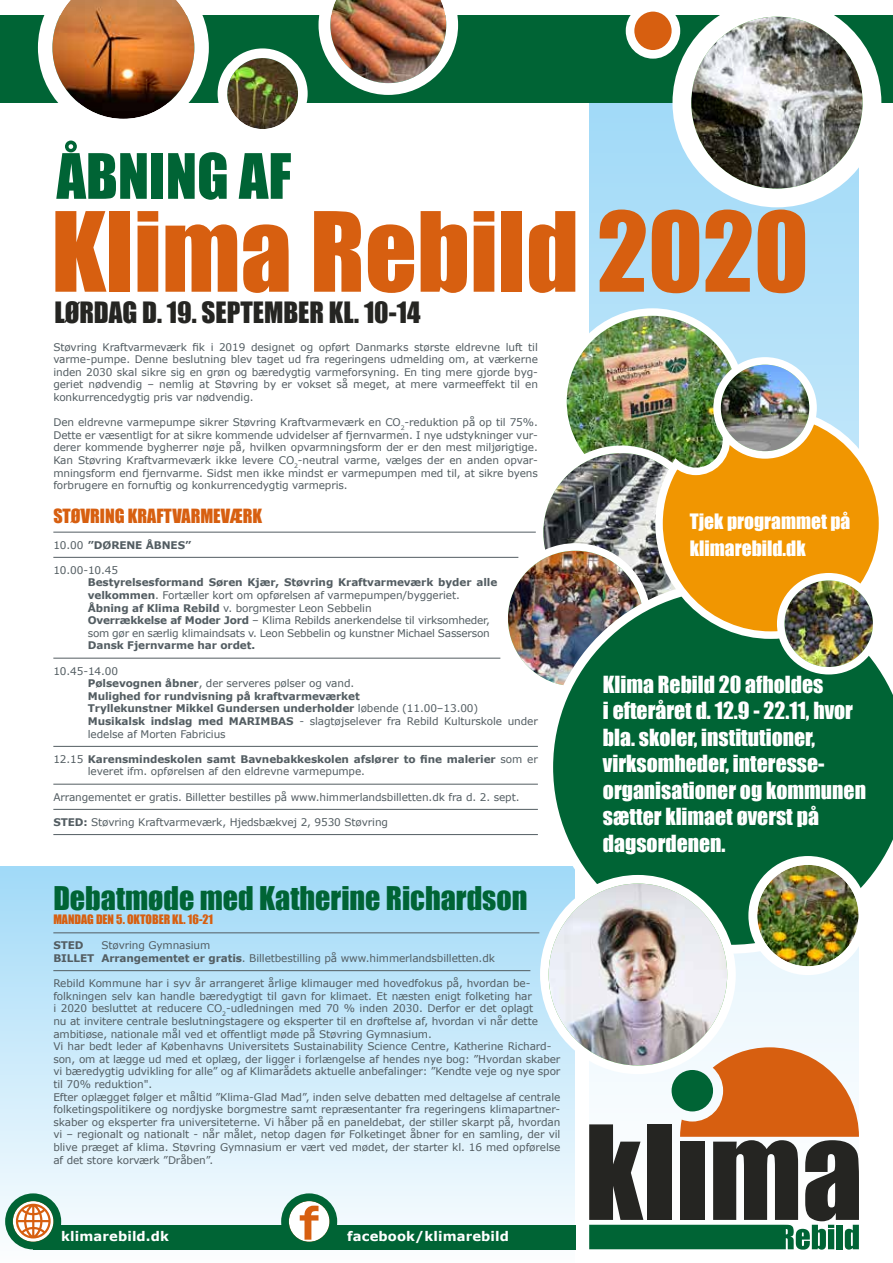
<style>
.page{position:relative;width:893px;height:1263px;background:#fff}
.page>*{position:absolute;margin:0;border:0;box-sizing:border-box;transform-origin:0 0}
.t1{font:102px "Impact";color:#d75f10}
.t2{font:57.75px "Impact";color:#006435}
.t3{font:30px "Impact";color:#006435}
.t4{font:27px "Impact";color:#252522}
.t5{font:21.6px/26.5px "Impact";color:#fff}
.t6{font:19.5px/26.5px "Impact";color:#fff}
.t7{font:18px "Impact";color:#d75f10}
.t8{font:700 13.2px "Verdana";letter-spacing:.01em;color:#fff}
.t9{font:12px "Impact";color:#d75f10}
.t10{font:10.5px/12.6px "Verdana";letter-spacing:-.01em;color:#535d62}
.t11{font:700 10.5px/12.6px "Verdana";letter-spacing:-.01em;color:#535d62}
.s1{font-weight:400}
.s2{font-weight:700}
</style>
<div class="page">
<div style="left:0;top:866px;width:574px;height:397px;background:linear-gradient(to bottom,#a1daf8,#fbfdfd)"></div>
<hr style="left:53px;top:532px;width:485px;height:1px;background:#535d62">
<hr style="left:53px;top:557px;width:465px;height:1px;background:#535d62">
<hr style="left:53px;top:658px;width:447px;height:1px;background:#535d62">
<hr style="left:53px;top:746px;width:485px;height:1px;background:#535d62">
<hr style="left:53px;top:784px;width:485px;height:1px;background:#535d62">
<hr style="left:53px;top:809px;width:485px;height:1px;background:#535d62">
<hr style="left:53px;top:834px;width:485px;height:1px;background:#535d62">
<svg style="left:589px;top:103px;width:270px;height:944px;background:#bae3f9"></svg>
<img style="left:568px;top:316px;width:170px;height:137px">
<div style="left:559px;top:308px;width:187px;height:187px;border:8px solid #fff;border-radius:50%"></div>
<img style="left:545px;top:453px;width:106px;height:128px">
<div style="left:536px;top:445px;width:171px;height:174px;border:8px solid #fff;border-radius:50%"></div>
<svg style="left:504px;top:547px;width:143px;height:143px"></svg>
<img style="left:508px;top:551px;width:135px;height:135px;border-radius:68px">
<div style="left:500px;top:543px;width:151px;height:151px;border:8px solid #fff;border-radius:50%"></div>
<svg style="left:544px;top:581px;width:349px;height:372px;background:#21734d"></svg>
<div style="left:33px;top:1224px;width:542px;height:25px;background:#006435"></div>
<svg style="left:13px;top:1202px;width:39px;height:40px"></svg>
<div style="left:5px;top:1193px;width:56px;height:56px;border:8px solid #006435;border-radius:50%"></div>
<svg style="left:290px;top:1202px;width:38px;height:38px"></svg>
<div style="left:281px;top:1193px;width:56px;height:56px;border:8px solid #006435;border-radius:50%"></div>
<div style="left:0;top:15px;width:893px;height:88px;background:#006435"></div>
<svg style="left:38px;top:0;width:171px;height:119px"></svg>
<img style="left:227px;top:58px;width:71px;height:71px;border-radius:35px">
<div style="left:218px;top:48px;width:90px;height:91px;border:10px solid #fff;border-radius:50%"></div>
<div style="left:630px;top:7px;width:46px;height:47px;background:#d75f10;border-radius:50%"></div>
<div style="left:626px;top:3px;width:54px;height:56px;border:9px solid #fff;border-radius:50%"></div>
<img style="left:319px;top:0;width:139px;height:95px">
<svg style="left:672px;top:12px;width:209px;height:195px"></svg>
<svg style="left:651px;top:404px;width:239px;height:239px"></svg>
<img style="left:721px;top:365px;width:88px;height:86px">
<div style="left:713px;top:357px;width:104px;height:102px;border:8px solid #fff;border-radius:50%"></div>
<div style="left:753px;top:860px;width:110px;height:111px;background:#fff;border-radius:50%"></div>
<img style="left:757px;top:865px;width:102px;height:101px;border-radius:51px">
<div style="left:748px;top:856px;width:119px;height:119px;border:9px solid #fff;border-radius:50%"></div>
<img style="left:784px;top:580px;width:89px;height:87px">
<div style="left:777px;top:573px;width:103px;height:101px;border:8px solid #fff;border-radius:50%"></div>
<hr style="left:53px;top:932px;width:486px;height:1px;background:#535d62">
<hr style="left:53px;top:970px;width:477px;height:1px;background:#535d62">
<img style="left:549px;top:883px;width:178px;height:182px">
<div style="left:540px;top:875px;width:196px;height:199px;border:9px solid #fff;border-radius:50%"></div>
<svg style="left:589px;top:1047px;width:270px;height:203px"></svg>
<h2 class="t2" style="left:57px;top:131px;width:236px">ÅBNING AF</h2>
<h1 class="t1" style="left:51px;top:173px;width:759px">Klima Rebild 2020</h1>
<h3 class="t4" style="left:54px;top:292px;width:368px">LØRDAG D. 19. SEPTEMBER KL. 10-14</h3>
<p class="t10" style="left:53px;top:340px;width:486px;text-align:justify">Støvring Kraftvarmeværk fik i 2019 designet og opført Danmarks største eldrevne luft til varme-pumpe. Denne beslutning blev taget ud fra regeringens udmelding om, at værkerne inden 2030 skal sikre sig en grøn og bæredygtig varmeforsyning. En ting mere gjorde byg&shy;geriet nødvendig – nemlig at Støvring by er vokset så meget, at mere varmeeffekt til en konkurrencedygtig pris var nødvendig.</p>
<p class="t10" style="left:53px;top:416px;width:486px;text-align:justify">Den eldrevne varmepumpe sikrer Støvring Kraftvarmeværk en CO<sub>2</sub>-reduktion på op til 75%.<br>Dette er væsentligt for at sikre kommende udvidelser af fjernvarmen. I nye udstykninger vur&shy;derer kommende bygherrer nøje på, hvilken opvarmningsform der er den mest miljørigtige.<br>Kan Støvring Kraftvarmeværk ikke levere CO<sub>2</sub>-neutral varme, vælges der en anden opvar&shy;mningsform end fjernvarme. Sidst men ikke mindst er varmepumpen med til, at sikre byens forbrugere en fornuftig og konkurrencedygtig varmepris.</p>
<h3 class="t7" style="left:53px;top:502px;width:210px">STØVRING KRAFTVARMEVÆRK</h3>
<p class="t11" style="left:53px;top:538px;width:139px"><span class="s1">10.00</span> ”DØRENE ÅBNES”</p>
<p class="t10" style="left:53px;top:563px;width:66px">10.00-10.45</p>
<p class="t10" style="left:88px;top:576px;width:411px"><span class="s2">Bestyrelsesformand Søren Kjær, Støvring Kraftvarmeværk byder alle velkommen</span>. Fortæller kort om opførelsen af varmepumpen/byggeriet.<br><span class="s2">Åbning af Klima Rebild</span> v. borgmester Leon Sebbelin<br><span class="s2">Overrækkelse af Moder Jord</span> – Klima Rebilds anerkendelse til virksomheder, som gør en særlig klimaindsats v. Leon Sebbelin og kunstner Michael Sasserson</p>
<p class="t11" style="left:88px;top:639px;width:169px">Dansk Fjernvarme har ordet.</p>
<p class="t11" style="left:88px;top:664px;width:452px;text-indent:-35px"><span class="s1">10.45-14.00<br></span>Pølsevognen åbner<span class="s1">, der serveres pølser og vand.<br></span>Mulighed for rundvisning på kraftvarmeværket<br>Tryllekunstner Mikkel Gundersen underholder <span class="s1">løbende (11.00–13.00)<br></span>Musikalsk indslag med MARIMBAS <span class="s1">- slagtøjselever fra Rebild Kulturskole under ledelse af Morten Fabricius</span></p>
<p class="t11" style="left:88px;top:752px;width:452px;text-indent:-35px"><span class="s1">12.15</span> Karensmindeskolen samt Bavnebakkeskolen afslører to fine malerier <span class="s1">som er leveret ifm. opførelsen af den eldrevne varmepumpe.</span></p>
<p class="t10" style="left:53px;top:790px;width:468px">Arrangementet er gratis. Billetter bestilles på www.himmerlandsbilletten.dk fra d. 2. sept.</p>
<p class="t10" style="left:53px;top:815px;width:336px"><span class="s2">STED:</span> Støvring Kraftvarmeværk, Hjedsbækvej 2, 9530 Støvring</p>
<h3 class="t3" style="left:53px;top:875px;width:476px">Debatmøde med Katherine Richardson</h3>
<p class="t9" style="left:53px;top:910px;width:161px">MANDAG DEN 5. OKTOBER KL. 16-21</p>
<p class="t11" style="left:53px;top:939px;width:32px">STED</p>
<p class="t10" style="left:53px;top:939px;width:443px;text-indent:48px">Støvring Gymnasium<br><span class="s2">BILLET Arrangementet er gratis</span>. Billetbestilling på www.himmerlandsbilletten.dk</p>
<p class="t10" style="left:53px;top:977px;width:509px">Rebild Kommune har i syv år arrangeret årlige klimauger med hovedfokus på, hvordan be&shy;folkningen selv kan handle bæredygtigt til gavn for klimaet. Et næsten enigt folketing har<br>i 2020 besluttet at reducere CO<sub>2</sub>-udledningen med 70 % inden 2030. Derfor er det oplagt<br>nu at invitere centrale beslutningstagere og eksperter til en drøftelse af, hvordan vi når dette ambitiøse, nationale mål ved et offentligt møde på Støvring Gymnasium.<br>Vi har bedt leder af Københavns Universitets Sustainability Science Centre, Katherine Richard&shy;son, om at lægge ud med et oplæg, der ligger i forlængelse af hendes nye bog: ”Hvordan skaber vi bæredygtig udvikling for alle” og af Klimarådets aktuelle anbefalinger: ”Kendte veje og nye spor til 70% reduktion".<br>Efter oplægget følger et måltid ”Klima-Glad Mad”, inden selve debatten med deltagelse af centrale folketingspolitikere og nordjyske borgmestre samt repræsentanter fra regeringens klimapartner&shy;skaber og eksperter fra universiteterne. Vi håber på en paneldebat, der stiller skarpt på, hvordan vi – regionalt og nationalt - når målet, netop dagen før Folketinget åbner for en samling, der vil blive præget af klima. Støvring Gymnasium er vært ved mødet, der starter kl. 16 med opførelse af det store korværk ”Dråben”.</p>
<p class="t8" style="left:61px;top:1228px;width:109px">klimarebild.dk</p>
<p class="t8" style="left:347px;top:1228px;width:163px">facebook/klimarebild</p>
<h3 class="t6" style="left:690px;top:508px;width:162px">Tjek programmet på klimarebild.dk</h3>
<h3 class="t5" style="left:603px;top:670px;width:265px">Klima Rebild 20 afholdes<br>i efteråret d. 12.9 - 22.11, hvor bla. skoler, institutioner, virksomheder, interesse&shy;organisationer og kommunen sætter klimaet øverst på dagsordenen.</h3>
</div>
